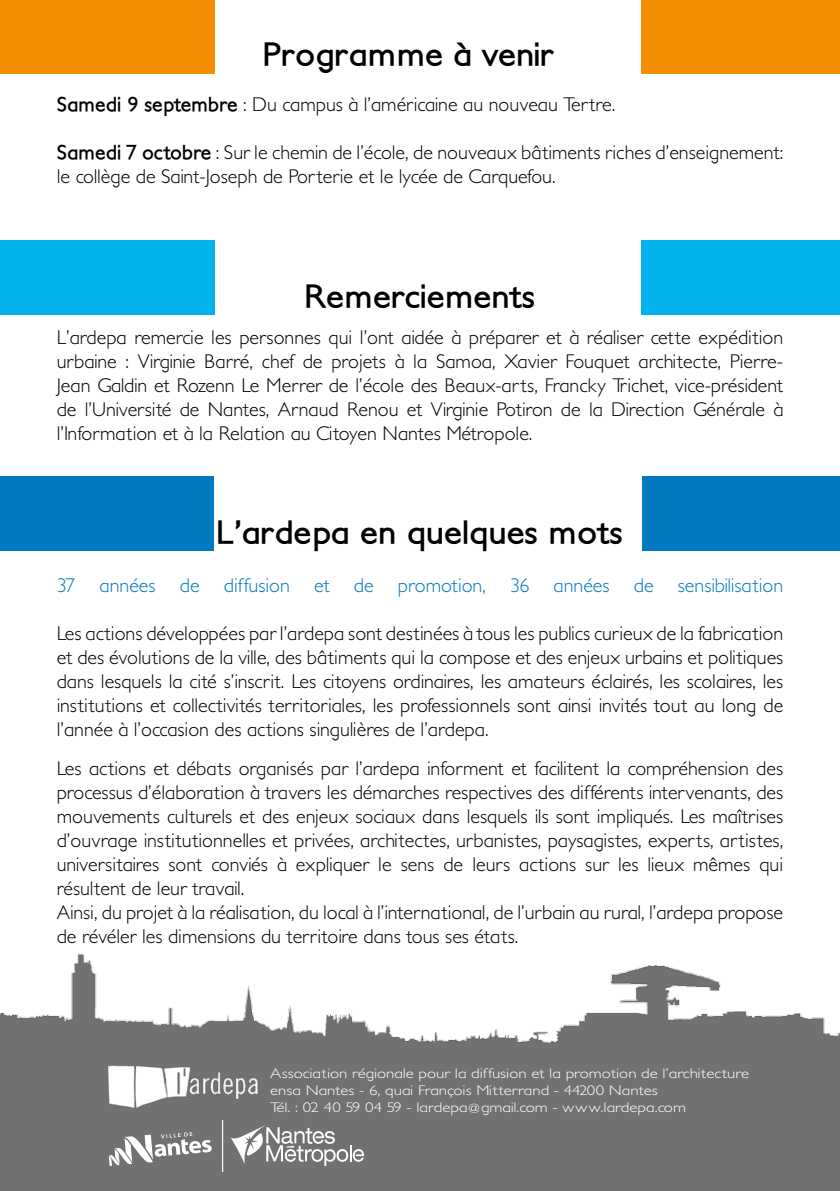
<style>
.page{position:relative;width:840px;height:1191px;background:#fff}
.page>*{position:absolute;margin:0;border:0;box-sizing:border-box;transform-origin:0 0}
.t1{font:700 32px "Petita";color:#000;scale:1.06 1}
.t2{font:300 20px/24px "Petita";color:#000;text-align:justify}
.t3{font:300 20px "Petita";color:#0079c0}
.t4{font:300 14px/16.8px "Petita";color:#fff;scale:1.2 1}
.s1{font-weight:700}
</style>
<div class="page">
<img style="left:0;top:953px;width:839px;height:238px">
<img style="left:106px;top:1063px;width:154px;height:45px">
<div style="left:0;top:477px;width:213px;height:74px;background:#0079c0"></div>
<div style="left:641px;top:241px;width:198px;height:74px;background:#00b4eb"></div>
<div style="left:0;top:240px;width:214px;height:74px;background:#00b4eb"></div>
<div style="left:642px;top:476px;width:197px;height:74px;background:#0079c0"></div>
<svg style="left:230px;top:1123px;width:134px;height:43px"></svg>
<svg style="left:109px;top:1132px;width:103px;height:33px"></svg>
<hr style="left:222px;top:1120px;width:1px;height:51px;background:#fff">
<div style="left:0;top:0;width:214px;height:74px;background:#f28e00"></div>
<div style="left:641px;top:0;width:198px;height:74px;background:#f28e00"></div>
<h1 class="t1" style="left:263px;top:34px;width:276px">Programme à venir</h1>
<p class="t2" style="left:57px;top:93px;width:560px"><span class="s1">Samedi 9 septembre</span> : Du campus à l’américaine au nouveau Tertre.</p>
<p class="t2" style="left:57px;top:141px;width:727px"><span class="s1">Samedi 7 octobre</span> : Sur le chemin de l’école, de nouveaux bâtiments riches d’enseignement: le collège de Saint-Joseph de Porterie et le lycée de Carquefou.</p>
<h1 class="t1" style="left:304px;top:277px;width:219px">Remerciements</h1>
<p class="t2" style="left:57px;top:325px;width:727px">L’ardepa remercie les personnes qui l’ont aidée à préparer et à réaliser cette expédition urbaine : Virginie Barré, chef de projets à la Samoa, Xavier Fouquet architecte, Pierre-Jean Galdin et Rozenn Le Merrer de l’école des Beaux-arts, Francky Trichet, vice-président de l’Université de Nantes, Arnaud Renou et Virginie Potiron de la Direction Générale à l’Information et à la Relation au Citoyen Nantes Métropole.</p>
<h1 class="t1" style="left:217px;top:512px;width:384px">L’ardepa en quelques mots</h1>
<p class="t3" style="left:57px;top:574px;width:727px">37 années de diffusion et de promotion, 36 années de sensibilisation</p>
<p class="t2" style="left:57px;top:622px;width:727px">Les actions développées par l’ardepa sont destinées à tous les publics curieux de la fabrication et des évolutions de la ville, des bâtiments qui la compose et des enjeux urbains et politiques dans lesquels la cité s’inscrit. Les citoyens ordinaires, les amateurs éclairés, les scolaires, les institutions et collectivités territoriales, les professionnels sont ainsi invités tout au long de l’année à l’occasion des actions singulières de l’ardepa.</p>
<p class="t2" style="left:57px;top:756px;width:727px;text-align:left">Les actions et débats organisés par l’ardepa informent et facilitent la compréhension des processus d’élaboration à travers les démarches respectives des différents intervenants, des mouvements culturels et des enjeux sociaux dans lesquels ils sont impliqués. Les maîtrises d’ouvrage institutionnelles et privées, architectes, urbanistes, paysagistes, experts, artistes, universitaires sont conviés à expliquer le sens de leurs actions sur les lieux mêmes qui résultent de leur travail.<br>Ainsi, du projet à la réalisation, du local à l’international, de l’urbain au rural, l’ardepa propose de révéler les dimensions du territoire dans tous ses états.</p>
<p class="t4" style="left:270px;top:1065px;width:400px">Association régionale pour la diffusion et la promotion de l’architecture ensa Nantes - 6, quai François Mitterrand - 44200 Nantes<br>Tél. : 02 40 59 04 59 - lardepa@gmail.com - www.lardepa.com</p>
</div>
